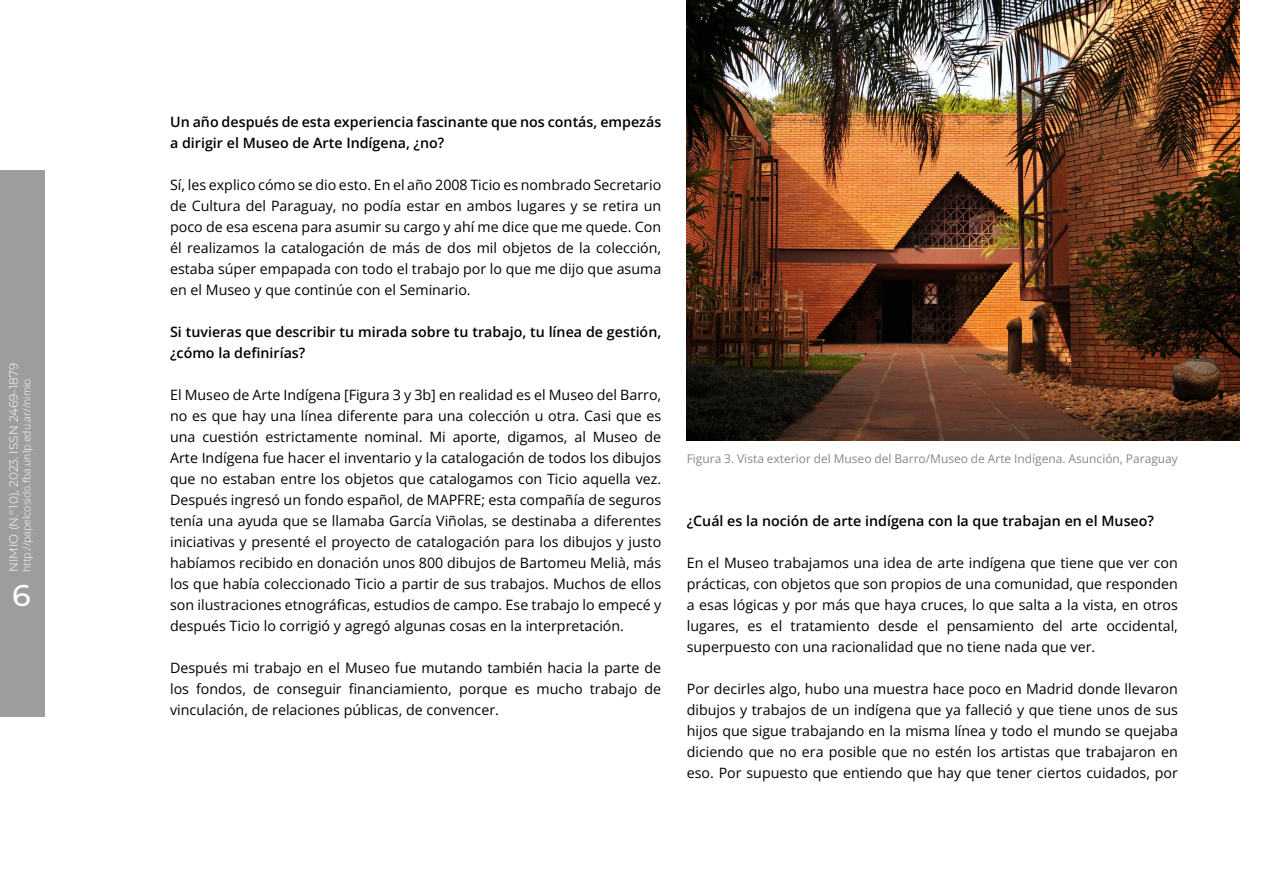
<style>
.page{position:relative;width:1263px;height:893px;background:#fff}
.page>*{position:absolute;margin:0;border:0;box-sizing:border-box;transform-origin:0 0}
.t1{font:500 30px "Montserrat";color:#fff}
.t2{font:14.25px/21px "Open Sans";color:#000;text-align:justify}
.t3{font:600 14.25px/21px "Open Sans";color:#000}
.t4{font:12px "Open Sans";color:#878787}
.t5{font:300 12px "Montserrat";color:#fff}
.t6{font:300 10.5px "Open Sans";color:#fff}
</style>
<div class="page">
<div style="left:0;top:170px;width:44px;height:546px;background:#9d9d9c"></div>
<img style="left:687px;top:0;width:552px;height:440px">
<p class="t5" style="left:6px;top:572px;width:210px;rotate:-90deg">NIMIO (N.° 10), 2023. ISSN 2469-1879</p>
<p class="t6" style="left:20px;top:572px;width:195px;rotate:-90deg">http://papelcosido.fba.unlp.edu.ar//nimio</p>
<h1 class="t1" style="left:12px;top:575px;width:20px">6</h1>
<p class="t3" style="left:170px;top:111px;width:493px">Un año después de esta experiencia fascinante que nos contás, empezás a dirigir el Museo de Arte Indígena, ¿no?</p>
<p class="t2" style="left:170px;top:174px;width:493px">Sí, les explico cómo se dio esto. En el año 2008 Ticio es nombrado Secretario de Cultura del Paraguay, no podía estar en ambos lugares y se retira un poco de esa escena para asumir su cargo y ahí me dice que me quede. Con él realizamos la catalogación de más de dos mil objetos de la colección, estaba súper empapada con todo el trabajo por lo que me dijo que asuma en el Museo y que continúe con el Seminario.</p>
<p class="t3" style="left:170px;top:321px;width:493px">Si tuvieras que describir tu mirada sobre tu trabajo, tu línea de gestión, ¿cómo la definirías?</p>
<p class="t2" style="left:170px;top:384px;width:493px">El Museo de Arte Indígena [Figura 3 y 3b] en realidad es el Museo del Barro, no es que hay una línea diferente para una colección u otra. Casi que es una cuestión estrictamente nominal. Mi aporte, digamos, al Museo de Arte Indígena fue hacer el inventario y la catalogación de todos los dibujos que no estaban entre los objetos que catalogamos con Ticio aquella vez.<br>Después ingresó un fondo español, de MAPFRE; esta compañía de seguros tenía una ayuda que se llamaba García Viñolas, se destinaba a diferentes iniciativas y presenté el proyecto de catalogación para los dibujos y justo habíamos recibido en donación unos 800 dibujos de Bartomeu Melià, más los que había coleccionado Ticio a partir de sus trabajos. Muchos de ellos son ilustraciones etnográficas, estudios de campo. Ese trabajo lo empecé y después Ticio lo corrigió y agregó algunas cosas en la interpretación.</p>
<p class="t2" style="left:170px;top:657px;width:493px">Después mi trabajo en el Museo fue mutando también hacia la parte de los fondos, de conseguir financiamiento, porque es mucho trabajo de vinculación, de relaciones públicas, de convencer.</p>
<p class="t4" style="left:687px;top:451px;width:493px">Figura 3. Vista exterior del Museo del Barro/Museo de Arte Indígena. Asunción, Paraguay</p>
<p class="t3" style="left:687px;top:510px;width:469px">¿Cuál es la noción de arte indígena con la que trabajan en el Museo?</p>
<p class="t2" style="left:687px;top:552px;width:493px">En el Museo trabajamos una idea de arte indígena que tiene que ver con prácticas, con objetos que son propios de una comunidad, que responden a esas lógicas y por más que haya cruces, lo que salta a la vista, en otros lugares, es el tratamiento desde el pensamiento del arte occidental, superpuesto con una racionalidad que no tiene nada que ver.</p>
<p class="t2" style="left:687px;top:678px;width:493px">Por decirles algo, hubo una muestra hace poco en Madrid donde llevaron dibujos y trabajos de un indígena que ya falleció y que tiene unos de sus hijos que sigue trabajando en la misma línea y todo el mundo se quejaba diciendo que no era posible que no estén los artistas que trabajaron en eso. Por supuesto que entiendo que hay que tener ciertos cuidados, por</p>
</div>
